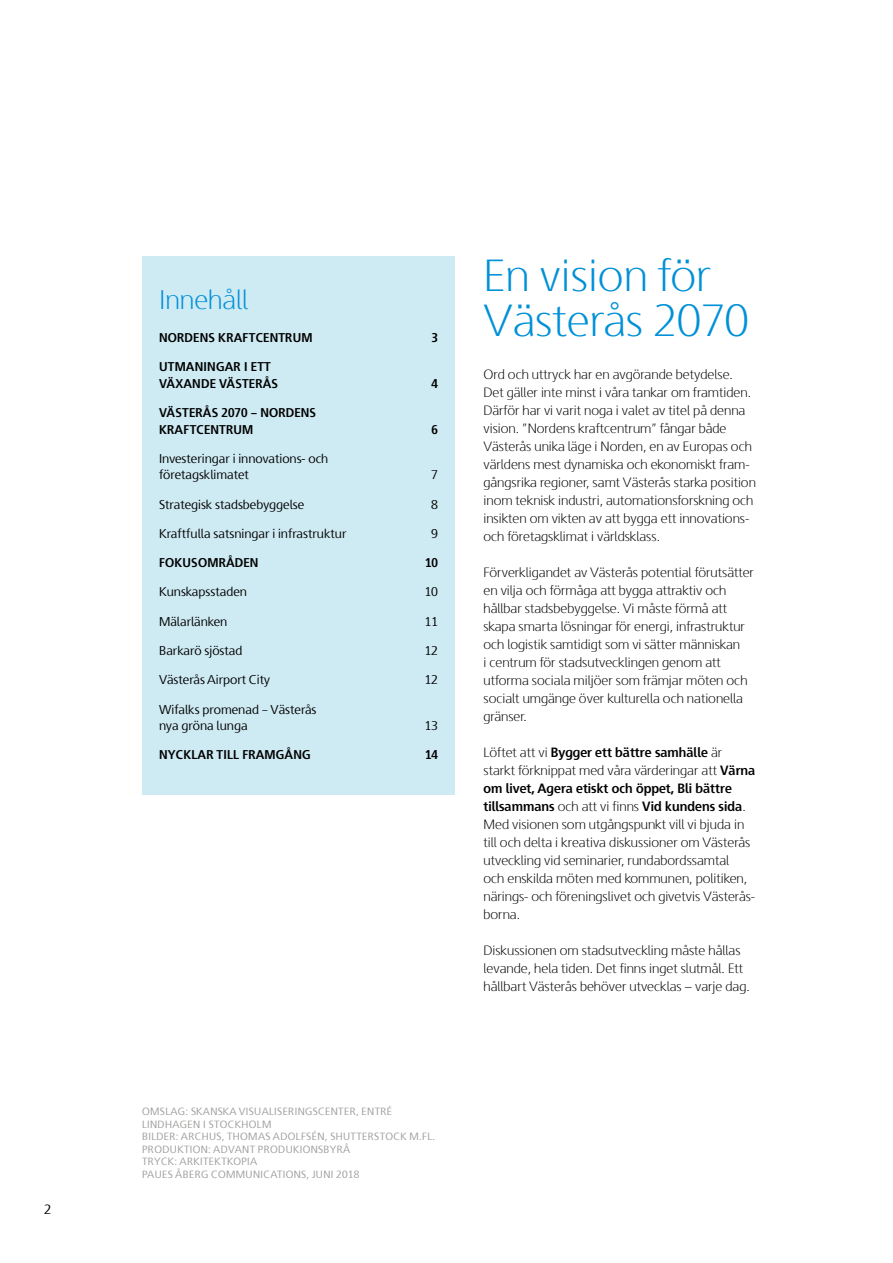
<style>
.page{position:relative;width:893px;height:1263px;background:#fff}
.page>*{position:absolute;margin:0;border:0;box-sizing:border-box;transform-origin:0 0}
.t1{font:300 45px/45px "Skanska Sans Pro";color:#0090d7}
.t2{font:300 27px "Skanska Sans Pro";color:#0090d7}
.t3{font:300 13.5px/18px "Skanska Sans Pro";color:#000}
.t4{font:13.5px "Skanska Sans Pro";color:#000}
.t5{font:12.75px/16.5px "Skanska Sans Pro";color:#000}
.t6{font:700 12.75px/16.5px "Skanska Sans Pro";letter-spacing:.015em;color:#000}
.t7{font:10.5px/12.6px "Skanska Sans Pro";letter-spacing:.035em;color:#9d9d9c}
.s1{font-weight:700}
</style>
<div class="page">
<div style="left:142px;top:256px;width:313px;height:538px;background:#ceeaf3"></div>
<p class="t4" style="left:44px;top:1201px;width:9px">2</p>
<h2 class="t2" style="left:159px;top:284px;width:91px">Innehåll</h2>
<p class="t6" style="left:159px;top:329px;width:155px">NORDENS KRAFTCENTRUM</p>
<p class="t6" style="left:432px;top:329px;width:8px">3</p>
<p class="t6" style="left:159px;top:359px;width:121px">UTMANINGAR I ETT<br>VÄXANDE VÄSTERÅS</p>
<p class="t6" style="left:432px;top:375px;width:8px">4</p>
<p class="t6" style="left:159px;top:404px;width:159px">VÄSTERÅS 2070 – NORDENS<br>KRAFTCENTRUM</p>
<p class="t5" style="left:159px;top:450px;width:171px">Investeringar i innovations- och företagsklimatet</p>
<p class="t6" style="left:432px;top:421px;width:8px">6</p>
<p class="t5" style="left:431px;top:467px;width:8px">7</p>
<p class="t5" style="left:159px;top:496px;width:147px">Strategisk stadsbebyggelse</p>
<p class="t5" style="left:431px;top:496px;width:8px">8</p>
<p class="t5" style="left:159px;top:525px;width:189px">Kraftfulla satsningar i infrastruktur</p>
<p class="t5" style="left:431px;top:525px;width:8px">9</p>
<p class="t6" style="left:159px;top:554px;width:101px">FOKUSOMRÅDEN</p>
<p class="t6" style="left:425px;top:554px;width:14px">10</p>
<p class="t5" style="left:159px;top:584px;width:89px">Kunskapsstaden</p>
<p class="t5" style="left:424px;top:584px;width:15px">10</p>
<p class="t5" style="left:159px;top:613px;width:70px">Mälarlänken</p>
<p class="t5" style="left:424px;top:613px;width:15px">11</p>
<p class="t5" style="left:159px;top:642px;width:85px">Barkarö sjöstad</p>
<p class="t5" style="left:424px;top:642px;width:15px">12</p>
<p class="t5" style="left:159px;top:671px;width:112px">Västerås Airport City</p>
<p class="t5" style="left:424px;top:671px;width:15px">12</p>
<p class="t5" style="left:159px;top:701px;width:159px">Wifalks promenad – Västerås nya gröna lunga</p>
<p class="t5" style="left:424px;top:717px;width:15px">13</p>
<p class="t6" style="left:159px;top:746px;width:153px">NYCKLAR TILL FRAMGÅNG</p>
<p class="t6" style="left:425px;top:746px;width:14px">14</p>
<p class="t7" style="left:142px;top:1105px;width:295px">OMSLAG: SKANSKA VISUALISERINGSCENTER, ENTRÉ LINDHAGEN I STOCKHOLM<br>BILDER: ARCHUS, THOMAS ADOLFSÉN, SHUTTERSTOCK M.FL.<br>PRODUKTION: ADVANT PRODUKIONSBYRÅ<br>TRYCK: ARKITEKTKOPIA<br>PAUES ÅBERG COMMUNICATIONS, JUNI 2018</p>
<h1 class="t1" style="left:483px;top:253px;width:267px">En vision för<br>Västerås 2070</h1>
<p class="t3" style="left:483px;top:365px;width:274px">Ord och uttryck har en avgörande betydelse.<br>Det gäller inte minst i våra tankar om framtiden.<br>Därför har vi varit noga i valet av titel på denna vision. ”Nordens kraftcentrum” fångar både Västerås unika läge i Norden, en av Europas och världens mest dynamiska och ekonomiskt fram&shy;gångsrika regioner, samt Västerås starka position inom teknisk industri, automationsforskning och insikten om vikten av att bygga ett innovations&shy;och företagsklimat i världsklass.</p>
<p class="t3" style="left:483px;top:563px;width:272px">Förverkligandet av Västerås potential förutsätter en vilja och förmåga att bygga attraktiv och hållbar stadsbebyggelse. Vi måste förmå att skapa smarta lösningar för energi, infrastruktur och logistik samtidigt som vi sätter människan<br>i centrum för stadsutvecklingen genom att utforma sociala miljöer som främjar möten och socialt umgänge över kulturella och nationella gränser.</p>
<p class="t3" style="left:483px;top:743px;width:273px">Löftet att vi <span class="s1">Bygger ett bättre samhälle</span> är starkt förknippat med våra värderingar att <span class="s1">Värna om livet, Agera etiskt och öppet, Bli bättre tillsammans</span> och att vi finns <span class="s1">Vid kundens sida</span>.<br>Med visionen som utgångspunkt vill vi bjuda in till och delta i kreativa diskussioner om Västerås utveckling vid seminarier, rundabordssamtal<br>och enskilda möten med kommunen, politiken, närings- och föreningslivet och givetvis Västerås&shy;borna.</p>
<p class="t3" style="left:483px;top:941px;width:268px">Diskussionen om stadsutveckling måste hållas levande, hela tiden. Det finns inget slutmål. Ett hållbart Västerås behöver utvecklas – varje dag.</p>
</div>
